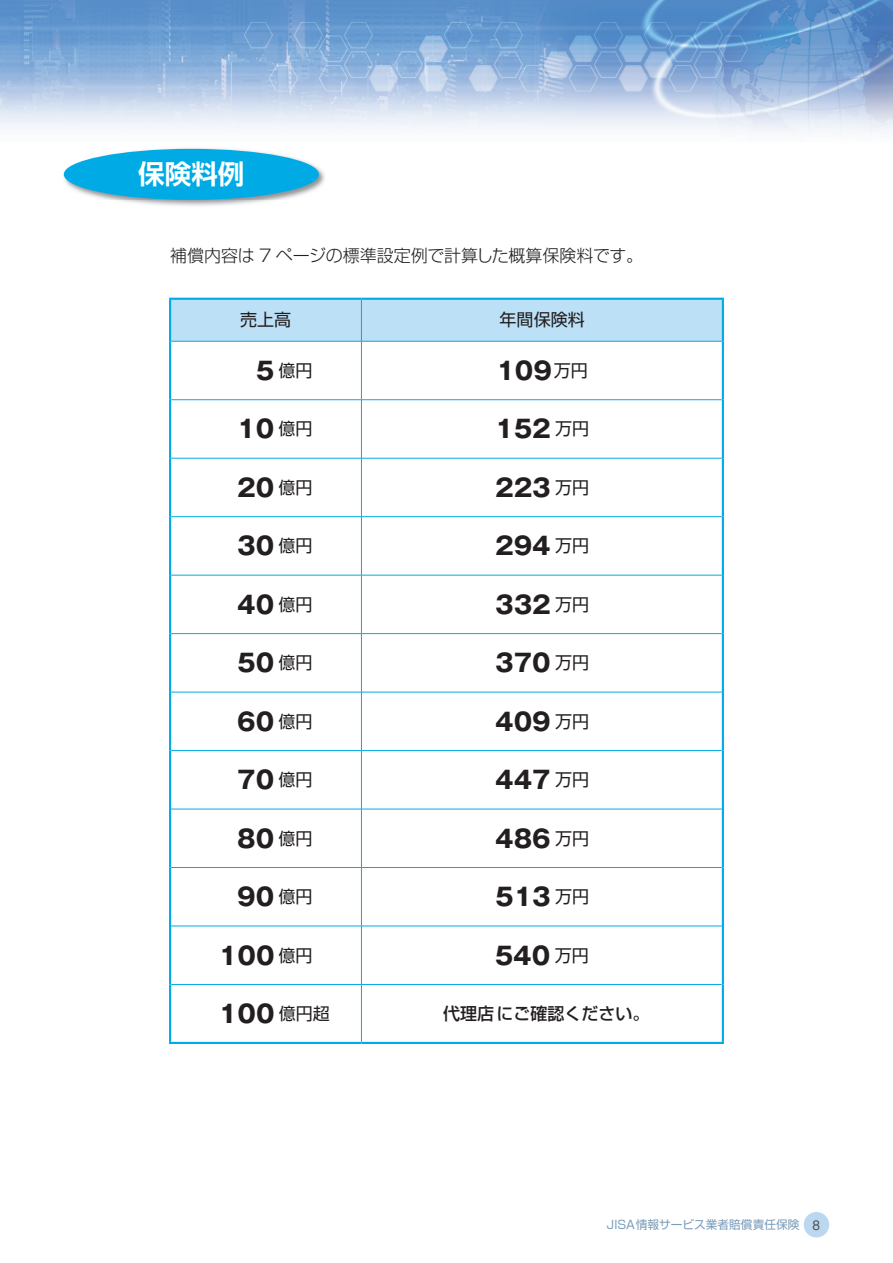
<style>
.page{position:relative;width:893px;height:1263px;background:#fff}
.page>*{position:absolute;margin:0;border:0;box-sizing:border-box;transform-origin:0 0}
.t1{font:700 26.55px "Shin Go Pro De";color:#fff}
.t2{font:700 24.45px "Gothic MB101 Pro";color:#231f20}
.t3{font:300 16.95px "Shin Go Pro";color:#231f20}
.t4{font:500 16.95px "Shin Go Pr 6 N";color:#231f20}
.t5{font:16.95px "Shin Go Pro";color:#231f20}
.t6{font:11.7px "Shin Go Pro";color:#7c9ebb}
.s1{font-family:"Gothic MB101 Pro";font-weight:700;font-size:24.45px}
.s2{font-family:"Shin Go Pro";font-weight:400;font-size:16.95px}
.s3{font-family:"Helvetica";font-size:13.8px;color:#57585a}
</style>
<div class="page">
<img style="left:0;top:0;width:893px;height:133px">
<div style="left:804px;top:1212px;width:25px;height:25px;background:#bcd8f0;border-radius:50%"></div>
<img style="left:63px;top:148px;width:262px;height:58px">
<div style="left:64px;top:149px;width:255px;height:51px;background:#00abe5;border-radius:50%"></div>
<div style="left:171px;top:300px;width:551px;height:41px;background:#bce0f5"></div>
<svg style="left:171px;top:342px;width:551px;height:700px"></svg>
<hr style="left:169px;top:300px;width:2px;height:41px;background:#00abe5">
<hr style="left:169px;top:341px;width:2px;height:59px;background:#00abe5">
<hr style="left:169px;top:400px;width:2px;height:58px;background:#00abe5">
<hr style="left:169px;top:458px;width:2px;height:59px;background:#00abe5">
<hr style="left:169px;top:517px;width:2px;height:58px;background:#00abe5">
<hr style="left:169px;top:575px;width:2px;height:59px;background:#00abe5">
<hr style="left:169px;top:634px;width:2px;height:58px;background:#00abe5">
<hr style="left:169px;top:692px;width:2px;height:58px;background:#00abe5">
<hr style="left:169px;top:750px;width:2px;height:59px;background:#00abe5">
<hr style="left:169px;top:809px;width:2px;height:58px;background:#00abe5">
<hr style="left:169px;top:867px;width:2px;height:59px;background:#00abe5">
<hr style="left:169px;top:926px;width:2px;height:58px;background:#00abe5">
<hr style="left:169px;top:984px;width:2px;height:58px;background:#00abe5">
<hr style="left:169px;top:298px;width:192px;height:2px;background:#00abe5">
<hr style="left:361px;top:298px;width:363px;height:2px;background:#00abe5">
<hr style="left:722px;top:300px;width:2px;height:41px;background:#00abe5">
<hr style="left:722px;top:341px;width:2px;height:59px;background:#00abe5">
<hr style="left:722px;top:400px;width:2px;height:58px;background:#00abe5">
<hr style="left:722px;top:458px;width:2px;height:59px;background:#00abe5">
<hr style="left:722px;top:517px;width:2px;height:58px;background:#00abe5">
<hr style="left:722px;top:575px;width:2px;height:59px;background:#00abe5">
<hr style="left:722px;top:634px;width:2px;height:58px;background:#00abe5">
<hr style="left:722px;top:692px;width:2px;height:58px;background:#00abe5">
<hr style="left:722px;top:750px;width:2px;height:59px;background:#00abe5">
<hr style="left:722px;top:809px;width:2px;height:58px;background:#00abe5">
<hr style="left:722px;top:867px;width:2px;height:59px;background:#00abe5">
<hr style="left:722px;top:926px;width:2px;height:58px;background:#00abe5">
<hr style="left:722px;top:984px;width:2px;height:58px;background:#00abe5">
<hr style="left:169px;top:1042px;width:192px;height:2px;background:#00abe5">
<hr style="left:361px;top:1042px;width:363px;height:2px;background:#00abe5">
<hr style="left:361px;top:300px;width:1px;height:41px;background:#00abe5">
<hr style="left:171px;top:341px;width:190px;height:1px;background:#00abe5">
<hr style="left:361px;top:341px;width:361px;height:1px;background:#00abe5">
<hr style="left:361px;top:341px;width:1px;height:58px;background:#00abe5">
<hr style="left:171px;top:399px;width:190px;height:1px;background:#00abe5">
<hr style="left:361px;top:399px;width:361px;height:1px;background:#00abe5">
<hr style="left:361px;top:400px;width:1px;height:58px;background:#00abe5">
<hr style="left:171px;top:458px;width:190px;height:1px;background:#00abe5">
<hr style="left:361px;top:458px;width:361px;height:1px;background:#00abe5">
<hr style="left:361px;top:458px;width:1px;height:58px;background:#00abe5">
<hr style="left:171px;top:516px;width:190px;height:1px;background:#00abe5">
<hr style="left:361px;top:516px;width:361px;height:1px;background:#00abe5">
<hr style="left:361px;top:517px;width:1px;height:58px;background:#00abe5">
<hr style="left:171px;top:575px;width:190px;height:1px;background:#00abe5">
<hr style="left:361px;top:575px;width:361px;height:1px;background:#00abe5">
<hr style="left:361px;top:575px;width:1px;height:58px;background:#00abe5">
<hr style="left:171px;top:633px;width:190px;height:1px;background:#00abe5">
<hr style="left:361px;top:633px;width:361px;height:1px;background:#00abe5">
<hr style="left:361px;top:634px;width:1px;height:58px;background:#00abe5">
<hr style="left:171px;top:692px;width:190px;height:1px;background:#00abe5">
<hr style="left:361px;top:692px;width:361px;height:1px;background:#00abe5">
<hr style="left:361px;top:692px;width:1px;height:58px;background:#00abe5">
<hr style="left:171px;top:750px;width:190px;height:1px;background:#00abe5">
<hr style="left:361px;top:750px;width:361px;height:1px;background:#00abe5">
<hr style="left:361px;top:751px;width:1px;height:58px;background:#00abe5">
<hr style="left:171px;top:809px;width:190px;height:1px;background:#00abe5">
<hr style="left:361px;top:809px;width:361px;height:1px;background:#00abe5">
<hr style="left:361px;top:809px;width:1px;height:58px;background:#00abe5">
<hr style="left:171px;top:867px;width:190px;height:1px;background:#00abe5">
<hr style="left:361px;top:867px;width:361px;height:1px;background:#00abe5">
<hr style="left:361px;top:868px;width:1px;height:58px;background:#00abe5">
<hr style="left:171px;top:926px;width:190px;height:1px;background:#00abe5">
<hr style="left:361px;top:926px;width:361px;height:1px;background:#00abe5">
<hr style="left:361px;top:926px;width:1px;height:58px;background:#00abe5">
<hr style="left:171px;top:984px;width:190px;height:1px;background:#00abe5">
<hr style="left:361px;top:984px;width:361px;height:1px;background:#00abe5">
<hr style="left:361px;top:985px;width:1px;height:57px;background:#00abe5">
<p class="t1" style="left:138px;top:153px;width:108px">保険料例</p>
<p class="t3" style="left:170px;top:241px;width:475px">補償内容は 7 ページの標準設定例で計算した概算保険料です。</p>
<p class="t5" style="left:240px;top:306px;width:53px">売上高</p>
<p class="t5" style="left:500px;top:306px;width:87px">年間保険料</p>
<p class="t5" style="left:256px;top:357px;width:58px"><span class="s1">5</span> 億円</p>
<p class="t2" style="left:496px;top:350px;width:93px">109<span class="s2">万円</span></p>
<p class="t2" style="left:237px;top:409px;width:77px">10 <span class="s2">億円</span></p>
<p class="t2" style="left:495px;top:409px;width:95px">152 <span class="s2">万円</span></p>
<p class="t2" style="left:237px;top:467px;width:77px">20 <span class="s2">億円</span></p>
<p class="t2" style="left:495px;top:467px;width:95px">223 <span class="s2">万円</span></p>
<p class="t2" style="left:237px;top:526px;width:77px">30 <span class="s2">億円</span></p>
<p class="t2" style="left:495px;top:526px;width:95px">294 <span class="s2">万円</span></p>
<p class="t2" style="left:237px;top:584px;width:77px">40 <span class="s2">億円</span></p>
<p class="t2" style="left:495px;top:584px;width:95px">332 <span class="s2">万円</span></p>
<p class="t2" style="left:237px;top:642px;width:77px">50 <span class="s2">億円</span></p>
<p class="t2" style="left:495px;top:642px;width:95px">370 <span class="s2">万円</span></p>
<p class="t2" style="left:237px;top:701px;width:77px">60 <span class="s2">億円</span></p>
<p class="t2" style="left:495px;top:701px;width:95px">409 <span class="s2">万円</span></p>
<p class="t2" style="left:237px;top:759px;width:77px">70 <span class="s2">億円</span></p>
<p class="t2" style="left:495px;top:759px;width:95px">447 <span class="s2">万円</span></p>
<p class="t2" style="left:237px;top:818px;width:77px">80 <span class="s2">億円</span></p>
<p class="t2" style="left:495px;top:818px;width:95px">486 <span class="s2">万円</span></p>
<p class="t2" style="left:237px;top:876px;width:77px">90 <span class="s2">億円</span></p>
<p class="t2" style="left:495px;top:876px;width:95px">513 <span class="s2">万円</span></p>
<p class="t2" style="left:219px;top:935px;width:95px">100 <span class="s2">億円</span></p>
<p class="t2" style="left:495px;top:935px;width:95px">540 <span class="s2">万円</span></p>
<p class="t2" style="left:219px;top:993px;width:112px">100 <span class="s2">億円超</span></p>
<p class="t4" style="left:443px;top:1000px;width:208px">代理店にご確認ください。</p>
<p class="t6" style="left:607px;top:1215px;width:215px">JISA情報サービス業者賠償責任保険 <span class="s3">8</span></p>
</div>
